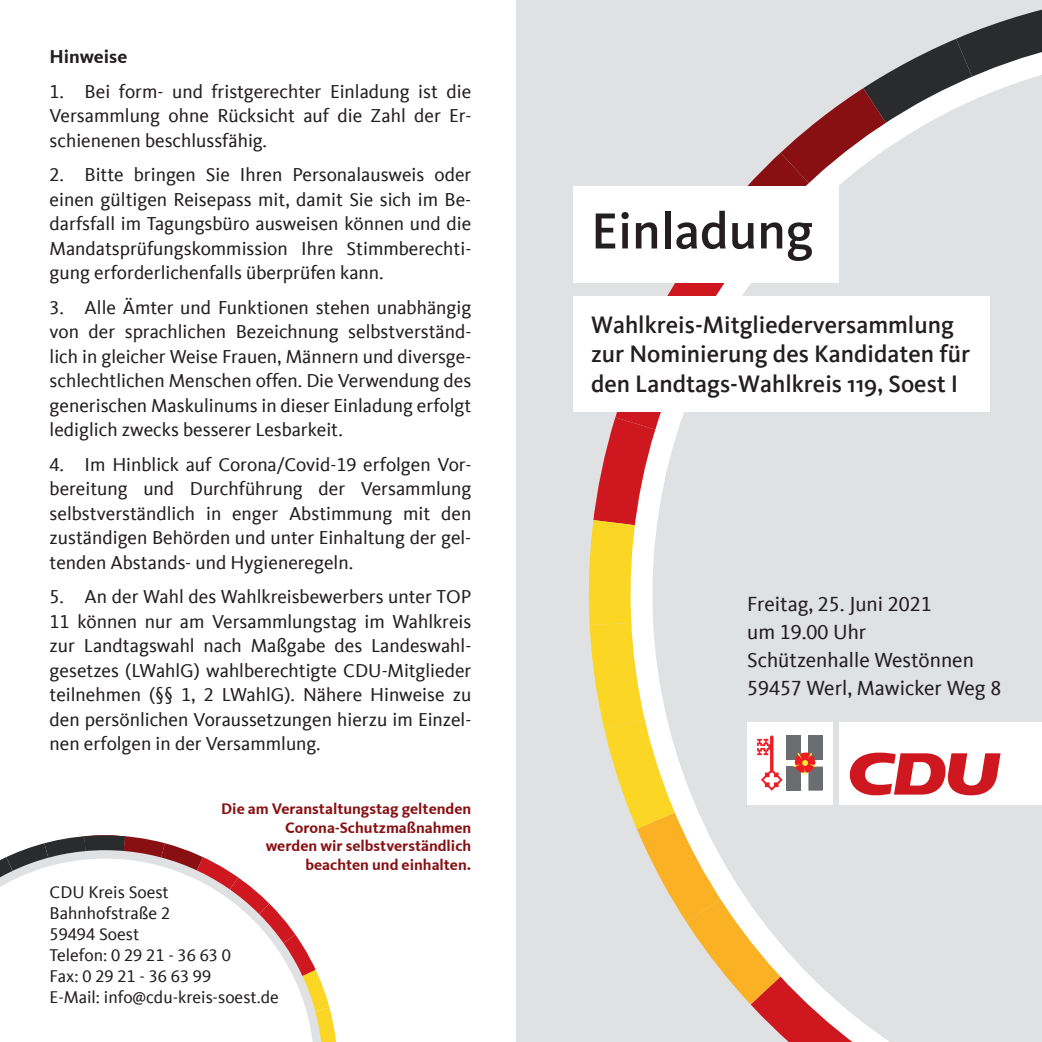
<style>
.page{position:relative;width:1042px;height:1042px;background:#fff}
.page>*{position:absolute;margin:0;border:0;box-sizing:border-box;transform-origin:0 0}
.t1{font:500 52.5px "Kievit";color:#231f20}
.t2{font:500 24.5px/29.4px "Kievit";color:#231f20}
.t3{font:21px/28px "CDU Kievit Tab";color:#231f20}
.t4{font:19.25px/24.5px "CDU Kievit Tab";color:#231f20;text-align:justify}
.t5{font:700 19.25px "CDU Kievit Tab";color:#231f20}
.t6{font:17.5px/21px "CDU Kievit Tab";color:#231f20}
.t7{font:700 15.75px/18.9px "CDU Kievit Tab";color:#881013;text-align:right}
</style>
<div class="page">
<div style="left:516px;top:0;width:526px;height:1042px;background:#e0e1e3"></div>
<svg style="left:588px;top:9px;width:454px;height:1033px"></svg>
<div style="left:573px;top:296px;width:417px;height:116px;background:#fff"></div>
<div style="left:573px;top:186px;width:265px;height:97px;background:#fff"></div>
<div style="left:747px;top:722px;width:86px;height:82px;background:#fff"></div>
<div style="left:839px;top:722px;width:203px;height:82px;background:#fff"></div>
<svg style="left:848px;top:10px;width:194px;height:1032px"></svg>
<div style="left:786px;top:735px;width:15px;height:24px;background:#6c6d70"></div>
<div style="left:786px;top:766px;width:15px;height:24px;background:#6c6d70"></div>
<div style="left:808px;top:735px;width:15px;height:24px;background:#6c6d70"></div>
<svg style="left:793px;top:752px;width:30px;height:38px"></svg>
<svg style="left:757px;top:735px;width:25px;height:56px"></svg>
<svg style="left:23px;top:835px;width:313px;height:207px"></svg>
<svg style="left:0;top:850px;width:323px;height:192px"></svg>
<p class="t5" style="left:50px;top:46px;width:79px">Hinweise</p>
<p class="t4" style="left:50px;top:79px;width:423px">1. Bei form- und fristgerechter Einladung ist die Versammlung ohne Rücksicht auf die Zahl der Er&shy;schienenen beschlussfähig.</p>
<p class="t4" style="left:50px;top:163px;width:423px">2. Bitte bringen Sie Ihren Personalausweis oder einen gültigen Reisepass mit, damit Sie sich im Be&shy;darfsfall im Tagungsbüro ausweisen können und die Mandatsprüfungskommission Ihre Stimmberechti&shy;gung erforderlichenfalls überprüfen kann.</p>
<p class="t4" style="left:50px;top:295px;width:423px">3. Alle Ämter und Funktionen stehen unabhängig von der sprachlichen Bezeichnung selbstverständ&shy;lich in gleicher Weise Frauen, Männern und diversge&shy;schlechtlichen Menschen offen. Die Verwendung des generischen Maskulinums in dieser Einladung erfolgt lediglich zwecks besserer Lesbarkeit.</p>
<p class="t4" style="left:50px;top:452px;width:423px">4. Im Hinblick auf Corona/Covid-19 erfolgen Vor&shy;bereitung und Durchführung der Versammlung selbstverständlich in enger Abstimmung mit den zuständigen Behörden und unter Einhaltung der gel&shy;tenden Abstands- und Hygieneregeln.</p>
<p class="t4" style="left:50px;top:585px;width:423px">5. An der Wahl des Wahlkreisbewerbers unter TOP 11 können nur am Versammlungstag im Wahlkreis zur Landtagswahl nach Maßgabe des Landeswahl&shy;gesetzes (LWahlG) wahlberechtigte CDU-Mitglieder teilnehmen (§§ 1, 2 LWahlG). Nähere Hinweise zu den persönlichen Voraussetzungen hierzu im Einzel&shy;nen erfolgen in der Versammlung.</p>
<p class="t7" style="left:221px;top:799px;width:251px">Die am Veranstaltungstag geltenden<br>Corona-Schutzmaßnahmen<br>werden wir selbstverständlich beachten und einhalten.</p>
<p class="t6" style="left:50px;top:882px;width:231px">CDU Kreis Soest<br>Bahnhofstraße 2<br>59494 Soest<br>Telefon: 0 29 21 - 36 63 0<br>Fax: 0 29 21 - 36 63 99<br>E-Mail: info@cdu-kreis-soest.de</p>
<h1 class="t1" style="left:591px;top:201px;width:224px">Einladung</h1>
<p class="t2" style="left:591px;top:310px;width:381px">Wahlkreis-Mitgliederversammlung zur Nominierung des Kandidaten für den Landtags-Wahlkreis 119, Soest I</p>
<p class="t3" style="left:747px;top:590px;width:255px">Freitag, 25. Juni 2021<br>um 19.00 Uhr<br>Schützenhalle Westönnen<br>59457 Werl, Mawicker Weg 8</p>
</div>
